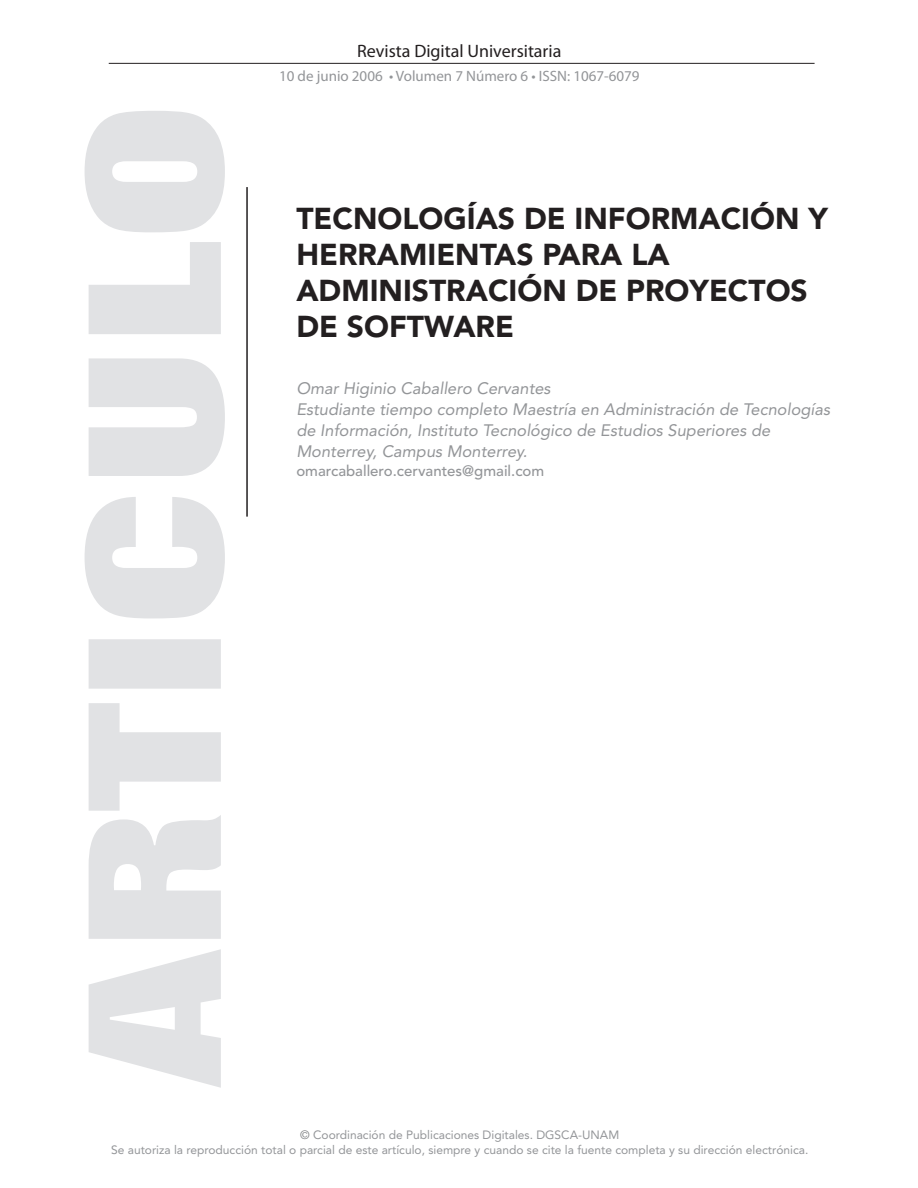
<style>
.page{position:relative;width:918px;height:1188px;background:#fff}
.page>*{position:absolute;margin:0;border:0;box-sizing:border-box;transform-origin:0 0}
.t1{font:900 30px/36px "Avenir";color:#231f20}
.t2{font:500 18px "Folio";color:#231f20}
.t3{font:italic 16.5px/21px "Avenir";color:#939598}
.t4{font:500 15px "Folio";color:#939598}
.t5{font:500 15px "Avenir";color:#939598}
.t6{font:12px/15px "Avenir";color:#939598;text-align:center}
.s1{color:#808285}
</style>
<div class="page">
<hr style="left:109px;top:63px;width:706px;height:1px;background:#231f20">
<svg style="left:85px;top:111px;width:140px;height:977px;fill:#e1e2e4"></svg>
<hr style="left:246px;top:187px;width:2px;height:330px;background:#231f20">
<p class="t2" style="left:357px;top:41px;width:206px">Revista Digital Universitaria</p>
<p class="t4" style="left:279px;top:68px;width:362px">10 de junio 2006 • Volumen 7 Número 6 • ISSN: 1067-6079</p>
<h1 class="t1" style="left:296px;top:200px;width:533px">TECNOLOGÍAS DE INFORMACIÓN Y<br>HERRAMIENTAS PARA LA<br>ADMINISTRACIÓN DE PROYECTOS<br>DE SOFTWARE</h1>
<p class="t3" style="left:296px;top:377px;width:535px">Omar Higinio Caballero Cervantes<br>Estudiante tiempo completo Maestría en Administración de Tecnologías de Información, Instituto Tecnológico de Estudios Superiores de Monterrey, Campus Monterrey.</p>
<p class="t5" style="left:296px;top:462px;width:249px">omarcaballero.cervantes@gmail.com</p>
<p class="t6" style="left:111px;top:1127px;width:699px"><span class="s1">©</span> Coordinación de Publicaciones Digitales. DGSCA-UNAM<br>Se autoriza la reproducción total o parcial de este artículo, siempre y cuando se cite la fuente completa y su dirección electrónica.</p>
</div>
